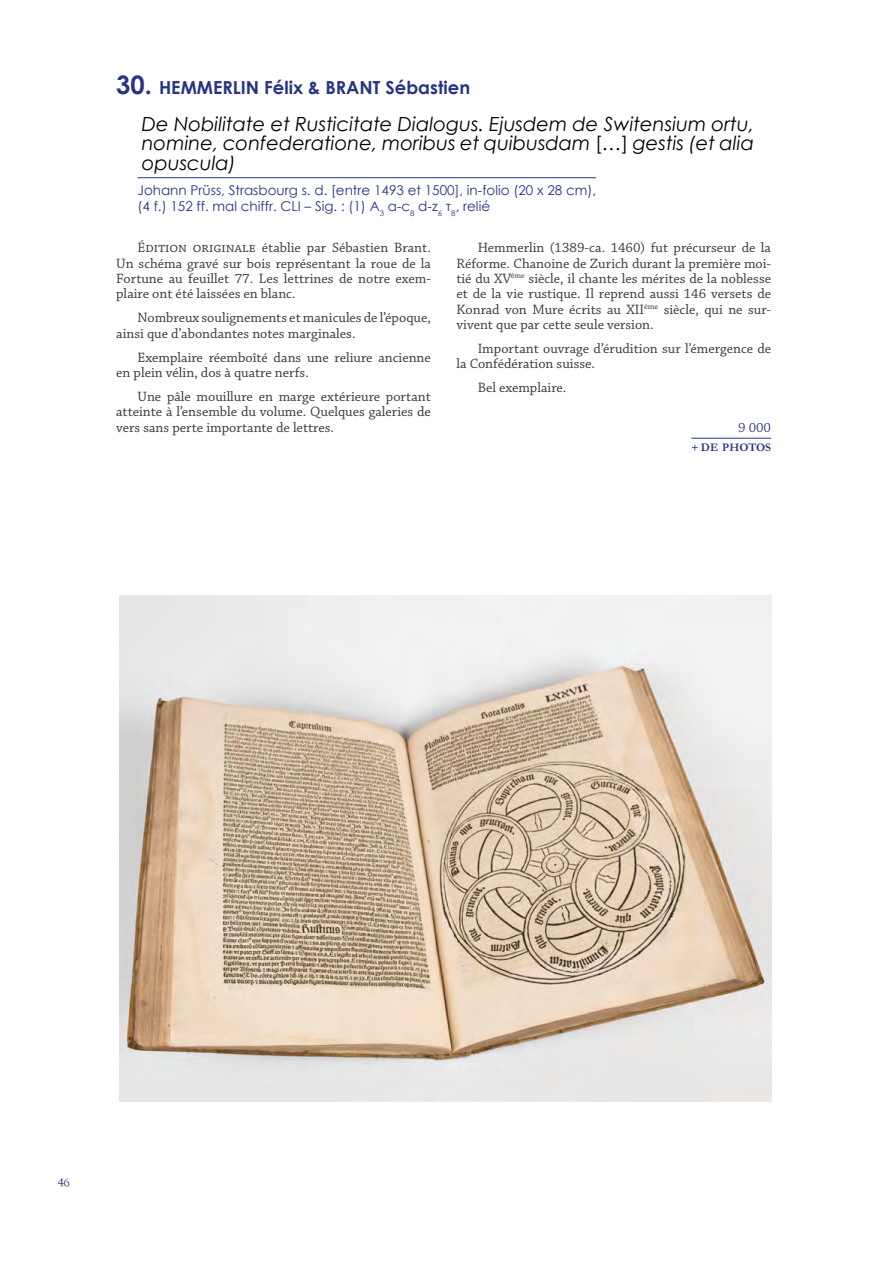
<style>
.page{position:relative;width:893px;height:1263px;background:#fff}
.page>*{position:absolute;margin:0;border:0;box-sizing:border-box;transform-origin:0 0}
.t1{font:italic 19.5px/19.5px "Century Gothic";color:#000;text-align:justify}
.t2{font:700 18px "Century Gothic";color:#283583}
.t3{font:14.25px/15.5px "Chaparral Pro";color:#3c3c3b;text-align:justify}
.t4{font:14.25px "Chaparral Pro";color:#3d428d}
.t5{font:13.5px/16.5px "Century Gothic";color:#283583}
.t6{font:13.5px "Optimus Princeps";color:#283583}
.t7{font:700 11.55px "Garamond";color:#283583}
.s1{font-size:25.5px}
.s2{font-style:normal}
.s3{font-size:10.5px}
</style>
<div class="page">
<hr style="left:137px;top:177px;width:459px;height:1px;background:#283583">
<hr style="left:691px;top:438px;width:80px;height:1px;background:#283583">
<img style="left:119px;top:595px;width:652px;height:506px">
<p class="t2" style="left:116px;top:74px;width:355px"><span class="s1">30.</span> HEMMERLIN Félix &amp; BRANT Sébastien</p>
<h1 class="t1" style="left:142px;top:114px;width:614px">De Nobilitate et Rusticitate Dialogus. Ejusdem de Switensium ortu, nomine, confederatione, moribus et quibusdam <span class="s2">[…]</span> gestis (et alia opuscula)</h1>
<p class="t5" style="left:137px;top:181px;width:460px">Johann Prüss, Strasbourg s. d. [entre 1493 et 1500], in-folio (20 x 28 cm), (4 f.) 152 ff. mal chiffr. CLI – Sig. : (1) A<sub>3</sub> a-c<sub>8</sub> d-z<sub>6</sub> τ<sub>8</sub>, relié</p>
<p class="t3" style="left:116px;top:241px;width:316px;text-indent:21px">Édition originale établie par Sébastien Brant.<br>Un schéma gravé sur bois représentant la roue de la Fortune au feuillet 77. Les lettrines de notre exem&shy;plaire ont été laissées en blanc.</p>
<p class="t3" style="left:116px;top:311px;width:316px;text-indent:21px">Nombreux soulignements et manicules de l’époque, ainsi que d’abondantes notes marginales.</p>
<p class="t3" style="left:116px;top:350px;width:316px;text-indent:21px">Exemplaire réemboîté dans une reliure ancienne en plein vélin, dos à quatre nerfs.</p>
<p class="t3" style="left:116px;top:389px;width:316px;text-indent:21px">Une pâle mouillure en marge extérieure portant atteinte à l’ensemble du volume. Quelques galeries de vers sans perte importante de lettres.</p>
<p class="t3" style="left:456px;top:241px;width:316px;text-indent:21px">Hemmerlin (1389-ca. 1460) fut précurseur de la Réforme. Chanoine de Zurich durant la première moi&shy;tié du XV<sup>ème</sup> siècle, il chante les mérites de la noblesse et de la vie rustique. Il reprend aussi 146 versets de Konrad von Mure écrits au XII<sup>ème</sup> siècle, qui ne sur&shy;vivent que par cette seule version.</p>
<p class="t3" style="left:456px;top:341px;width:316px;text-indent:21px">Important ouvrage d’érudition sur l’émergence de la Confédération suisse.</p>
<p class="t3" style="left:478px;top:381px;width:90px">Bel exemplaire.</p>
<p class="t4" style="left:738px;top:419px;width:35px">9 000</p>
<p class="t7" style="left:691px;top:440px;width:81px"><span class="s3">+</span> DE PHOTOS</p>
<p class="t6" style="left:57px;top:1176px;width:14px">46</p>
</div>
